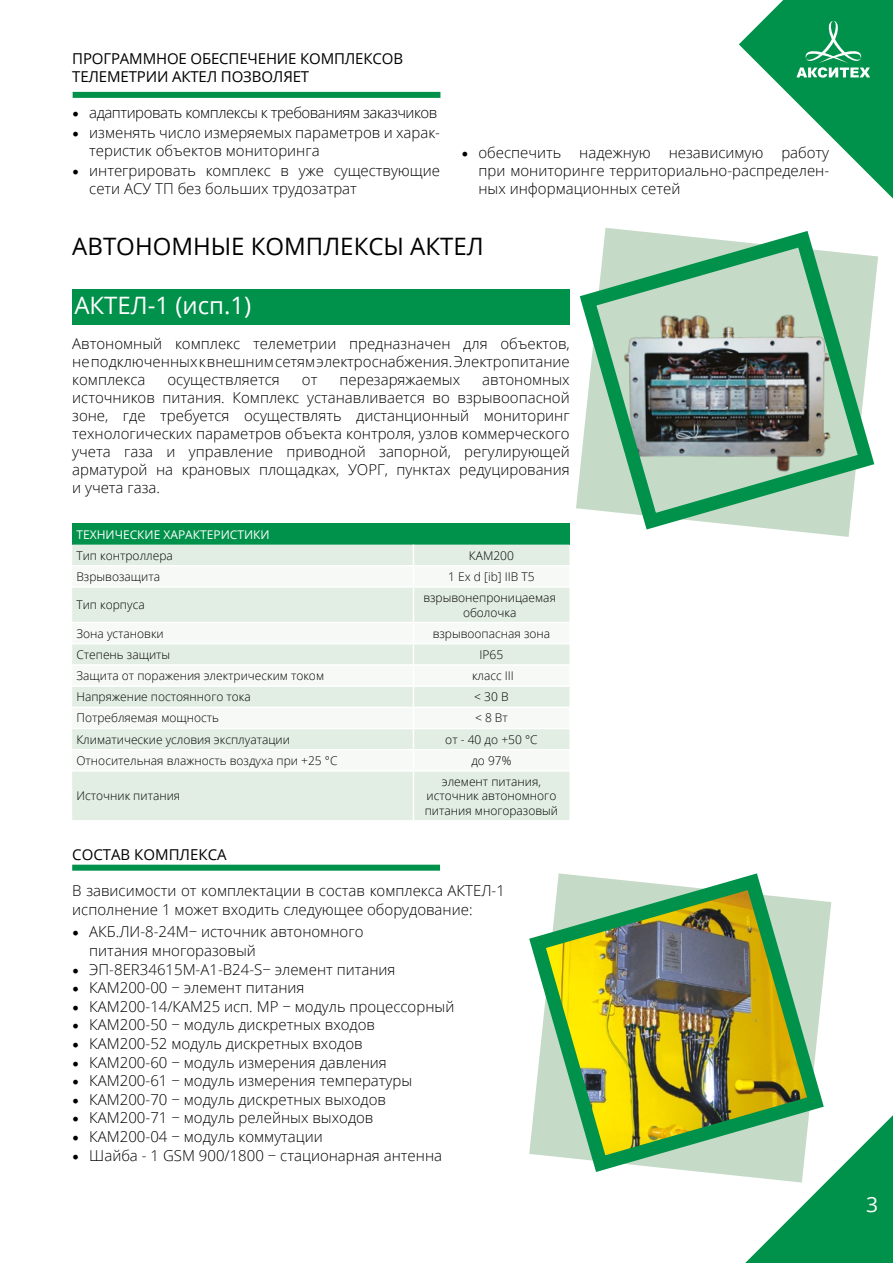
<style>
.page{position:relative;width:893px;height:1263px;background:#fff}
.page>*{position:absolute;margin:0;border:0;box-sizing:border-box;transform-origin:0 0}
.t1{font:24px "Open Sans";color:#000}
.t2{font:24px "Open Sans";color:#fff}
.t3{font:21px "Open Sans";color:#fff}
.t4{font:300 15px/18px "Open Sans";color:#000}
.t5{font:15px/18px "Open Sans";letter-spacing:-.01em;color:#000}
.t6{font:300 15px "Open Sans";letter-spacing:-.03em;color:#000}
.t7{font:300 12px/14.4px "Open Sans";color:#000;text-align:center}
.t8{font:12px "Open Sans";color:#fff}
.s1{font-family:"Minion Pro";font-weight:400;font-size:18px}
</style>
<div class="page">
<svg style="left:745px;top:1115px;width:148px;height:148px"></svg>
<svg style="left:739px;top:0;width:154px;height:199px"></svg>
<div style="left:73px;top:92px;width:367px;height:6px;background:#00914b"></div>
<div style="left:72px;top:289px;width:498px;height:35px;background:#00914b"></div>
<div style="left:72px;top:523px;width:497px;height:22px;background:#00914b"></div>
<div style="left:72px;top:545px;width:497px;height:275px;background:#e2eee3"></div>
<svg style="left:72px;top:566px;width:497px;height:204px;fill:#f6f9f6"></svg>
<hr style="left:72px;top:565px;width:341px;height:1px;background:#fff">
<hr style="left:413px;top:565px;width:156px;height:1px;background:#fff">
<svg style="left:413px;top:545px;width:1px;height:41px"></svg>
<hr style="left:72px;top:586px;width:341px;height:2px;background:#fff">
<hr style="left:413px;top:586px;width:156px;height:2px;background:#fff">
<hr style="left:413px;top:588px;width:1px;height:34px;background:#fff">
<hr style="left:72px;top:622px;width:341px;height:1px;background:#fff">
<hr style="left:413px;top:622px;width:156px;height:1px;background:#fff">
<hr style="left:72px;top:643px;width:341px;height:1px;background:#fff">
<hr style="left:413px;top:643px;width:156px;height:1px;background:#fff">
<hr style="left:72px;top:664px;width:341px;height:2px;background:#fff">
<hr style="left:413px;top:664px;width:156px;height:2px;background:#fff">
<hr style="left:72px;top:685px;width:341px;height:2px;background:#fff">
<hr style="left:413px;top:685px;width:156px;height:2px;background:#fff">
<hr style="left:72px;top:706px;width:341px;height:2px;background:#fff">
<hr style="left:413px;top:706px;width:156px;height:2px;background:#fff">
<hr style="left:72px;top:728px;width:341px;height:1px;background:#fff">
<hr style="left:413px;top:728px;width:156px;height:1px;background:#fff">
<hr style="left:72px;top:749px;width:341px;height:1px;background:#fff">
<hr style="left:413px;top:749px;width:156px;height:1px;background:#fff">
<svg style="left:413px;top:623px;width:1px;height:147px"></svg>
<hr style="left:72px;top:770px;width:341px;height:2px;background:#fff">
<hr style="left:413px;top:770px;width:156px;height:2px;background:#fff">
<hr style="left:413px;top:772px;width:1px;height:48px;background:#fff">
<div style="left:72px;top:865px;width:368px;height:6px;background:#00914b"></div>
<svg style="left:576px;top:228px;width:302px;height:309px"></svg>
<img style="left:529px;top:873px;width:303px;height:307px">
<p class="t5" style="left:72px;top:49px;width:332px">ПРОГРАММНОЕ ОБЕСПЕЧЕНИЕ КОМПЛЕКСОВ<br>ТЕЛЕМЕТРИИ АКТЕЛ ПОЗВОЛЯЕТ</p>
<p class="t6" style="left:72px;top:102px;width:367px"><span class="s1">•</span> адаптировать комплексы к требованиям заказчиков</p>
<p class="t4" style="left:89px;top:123px;width:352px;text-indent:-17px"><span class="s1">•</span> изменять число измеряемых параметров и харак&shy;теристик объектов мониторинга</p>
<p class="t4" style="left:89px;top:161px;width:352px;text-indent:-17px"><span class="s1">•</span> интегрировать комплекс в уже существующие сети АСУ ТП без больших трудозатрат</p>
<p class="t4" style="left:478px;top:143px;width:352px;text-align:justify;text-indent:-17px"><span class="s1">•</span> обеспечить надежную независимую работу при мониторинге территориально-распределен&shy;ных информационных сетей</p>
<h1 class="t1" style="left:72px;top:230px;width:413px">АВТОНОМНЫЕ КОМПЛЕКСЫ АКТЕЛ</h1>
<h1 class="t2" style="left:74px;top:289px;width:178px">АКТЕЛ-1 (исп.1)</h1>
<p class="t4" style="left:72px;top:334px;width:499px;text-align:justify">Автономный комплекс телеметрии предназначен для объектов, не подключенных к внешним сетям электроснабжения. Электропитание комплекса</p>
<p class="t4" style="left:72px;top:370px;width:499px;text-align:justify;text-indent:410px">автономных источников питания. Комплекс устанавливается во взрывоопасной зоне, где требуется осуществлять дистанционный мониторинг технологических параметров объекта контроля, узлов коммерческого учета газа и управление приводной запорной, регулирующей арматурой на крановых площадках, УОРГ, пунктах редуцирования и учета газа.</p>
<p class="t8" style="left:76px;top:526px;width:195px">ТЕХНИЧЕСКИЕ ХАРАКТЕРИСТИКИ</p>
<p class="t7" style="left:76px;top:548px;width:98px">Тип контроллера</p>
<p class="t7" style="left:469px;top:548px;width:46px">КАМ200</p>
<p class="t7" style="left:76px;top:569px;width:85px">Взрывозащита</p>
<p class="t7" style="left:448px;top:569px;width:88px">1 Ex d [ib] IIВ T5</p>
<p class="t7" style="left:76px;top:597px;width:70px">Тип корпуса</p>
<p class="t7" style="left:423px;top:590px;width:134px">взрывонепроницаемая оболочка</p>
<p class="t7" style="left:76px;top:626px;width:89px">Зона установки</p>
<p class="t7" style="left:433px;top:626px;width:119px">взрывоопасная зона</p>
<p class="t7" style="left:76px;top:647px;width:95px">Степень защиты</p>
<p class="t7" style="left:480px;top:647px;width:25px">IP65</p>
<p class="t7" style="left:76px;top:668px;width:249px">Защита от поражения электрическим током</p>
<p class="t7" style="left:472px;top:668px;width:43px">класс III</p>
<p class="t7" style="left:76px;top:689px;width:176px">Напряжение постоянного тока</p>
<p class="t7" style="left:474px;top:689px;width:36px">&lt; 30 В</p>
<p class="t7" style="left:76px;top:711px;width:144px">Потребляемая мощность</p>
<p class="t7" style="left:475px;top:711px;width:34px">&lt; 8 Вт</p>
<p class="t7" style="left:76px;top:732px;width:215px">Климатические условия эксплуатации</p>
<p class="t7" style="left:445px;top:732px;width:94px">от - 40 до +50 °С</p>
<p class="t7" style="left:76px;top:753px;width:262px">Относительная влажность воздуха при +25 °С</p>
<p class="t7" style="left:471px;top:753px;width:42px">до 97%</p>
<p class="t7" style="left:76px;top:788px;width:105px">Источник питания</p>
<p class="t4" style="left:168px;top:370px;width:114px">осуществляется</p>
<p class="t4" style="left:302px;top:370px;width:17px">от</p>
<p class="t4" style="left:340px;top:370px;width:122px">перезаряжаемых</p>
<p class="t7" style="left:425px;top:774px;width:135px">элемент питания, источник автономного питания многоразовый</p>
<p class="t5" style="left:72px;top:845px;width:156px">СОСТАВ КОМПЛЕКСА</p>
<p class="t4" style="left:72px;top:881px;width:434px;line-height:18.6px">В зависимости от комплектации в состав комплекса АКТЕЛ-1 исполнение 1 может входить следующее оборудование:</p>
<p class="t4" style="left:89px;top:922px;width:276px;line-height:18.6px;text-indent:-17px"><span class="s1">•</span> АКБ.ЛИ-8-24М− источник автономного питания многоразовый</p>
<p class="t4" style="left:72px;top:960px;width:325px"><span class="s1">•</span> ЭП-8ER34615М-A1-B24-S− элемент питания</p>
<p class="t4" style="left:72px;top:978px;width:234px"><span class="s1">•</span> КАМ200-00 − элемент питания</p>
<p class="t4" style="left:72px;top:997px;width:384px"><span class="s1">•</span> КАМ200-14/КАМ25 исп. МР − модуль процессорный</p>
<p class="t4" style="left:72px;top:1015px;width:304px"><span class="s1">•</span> КАМ200-50 − модуль дискретных входов</p>
<p class="t4" style="left:72px;top:1034px;width:292px"><span class="s1">•</span> КАМ200-52 модуль дискретных входов</p>
<p class="t4" style="left:72px;top:1053px;width:316px"><span class="s1">•</span> КАМ200-60 − модуль измерения давления</p>
<p class="t4" style="left:72px;top:1071px;width:341px"><span class="s1">•</span> КАМ200-61 − модуль измерения температуры</p>
<p class="t4" style="left:72px;top:1090px;width:315px"><span class="s1">•</span> КАМ200-70 − модуль дискретных выходов</p>
<p class="t4" style="left:72px;top:1108px;width:303px"><span class="s1">•</span> КАМ200-71 − модуль релейных выходов</p>
<p class="t4" style="left:72px;top:1127px;width:252px"><span class="s1">•</span> КАМ200-04 − модуль коммутации</p>
<p class="t4" style="left:72px;top:1146px;width:371px"><span class="s1">•</span> Шайба - 1 GSM 900/1800 − стационарная антенна</p>
<h2 class="t3" style="left:866px;top:1190px;width:14px">3</h2>
</div>
